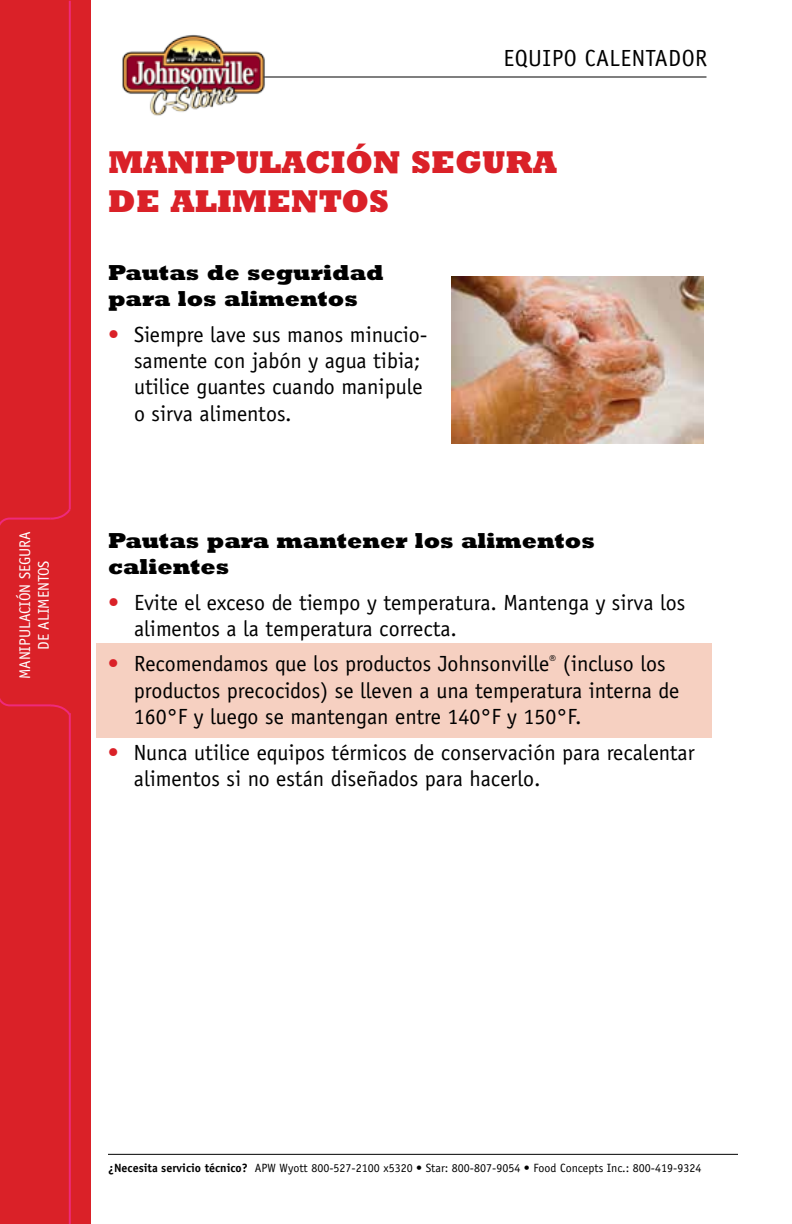
<style>
.page{position:relative;width:792px;height:1224px;background:#fff}
.page>*{position:absolute;margin:0;border:0;box-sizing:border-box;transform-origin:0 0}
.t1{font:800 32px/38.4px "Rockwell";color:#da2128}
.t2{font:23.4px "Officina Sans";letter-spacing:.02em;color:#000}
.t3{font:22px/26.4px "Officina Sans";color:#000}
.t4{font:800 22px/26.4px "Rockwell";color:#000}
.t5{font:15.6px/18.6px "Officina Sans";letter-spacing:-.005em;color:#fff;text-align:center}
.t6{font:12px "Officina Sans";color:#000}
.s1{color:#da2128}
.s2{font-weight:700}
</style>
<div class="page">
<hr style="left:108px;top:1154px;width:630px;height:1px;background:#000">
<div style="left:0;top:0;width:91px;height:1224px;background:#da2128"></div>
<img style="left:452px;top:276px;width:252px;height:168px">
<hr style="left:140px;top:76px;width:567px;height:2px;background:#000">
<img style="left:122px;top:35px;width:153px;height:81px">
<div style="left:97px;top:643px;width:615px;height:95px;background:#f6d0c1"></div>
<svg style="left:53px;top:704px;width:17px;height:13px"></svg>
<svg style="left:53px;top:507px;width:18px;height:13px"></svg>
<svg style="left:0;top:517px;width:53px;height:190px"></svg>
<hr style="left:69px;top:1px;width:2px;height:508px;background:#ee2a7b">
<hr style="left:69px;top:713px;width:2px;height:511px;background:#ee2a7b">
<p class="t5" style="left:16px;top:679px;width:148px;rotate:-90deg">MANIPULACIÓN SEGURA<br>DE ALIMENTOS</p>
<p class="t2" style="left:504px;top:44px;width:24px">EQUIP</p>
<p class="t2" style="left:564px;top:44px;width:142px">O CALENTADOR</p>
<h1 class="t1" style="left:108px;top:142px;width:451px">MANIPULACIÓN SEGURA<br>DE ALIMENTOS</h1>
<p class="t4" style="left:108px;top:258px;width:277px">Pautas de seguridad para los alimentos</p>
<p class="t3" style="left:134px;top:321px;width:295px;text-indent:-26px"><span class="s1">•</span> Siempre lave sus manos minucio&shy;samente con jabón y agua tibia; utilice guantes cuando manipule o sirva alimentos.</p>
<p class="t4" style="left:108px;top:526px;width:488px">Pautas para mantener los alimentos calientes</p>
<p class="t3" style="left:134px;top:589px;width:553px;text-indent:-26px"><span class="s1">•</span> Evite el exceso de tiempo y temperatura. Mantenga y sirva los alimentos a la temperatura correcta.</p>
<p class="t3" style="left:134px;top:651px;width:547px;text-indent:-26px"><span class="s1">•</span> Recomendamos que los productos Johnsonville<sup>®</sup> (incluso los productos precocidos) se lleven a una temperatura interna de<br>160°F y luego se mantengan entre 140°F y 150°F.</p>
<p class="t3" style="left:134px;top:739px;width:562px;text-indent:-26px"><span class="s1">•</span> Nunca utilice equipos térmicos de conservación para recalentar alimentos si no están diseñados para hacerlo.</p>
<p class="t6" style="left:108px;top:1161px;width:595px"><span class="s2">¿Necesita servicio técnico?</span> APW Wyott 800-527-2100 x5320 • Star: 800-807-9054 • Food Concepts Inc.: 800-419-9324</p>
</div>
